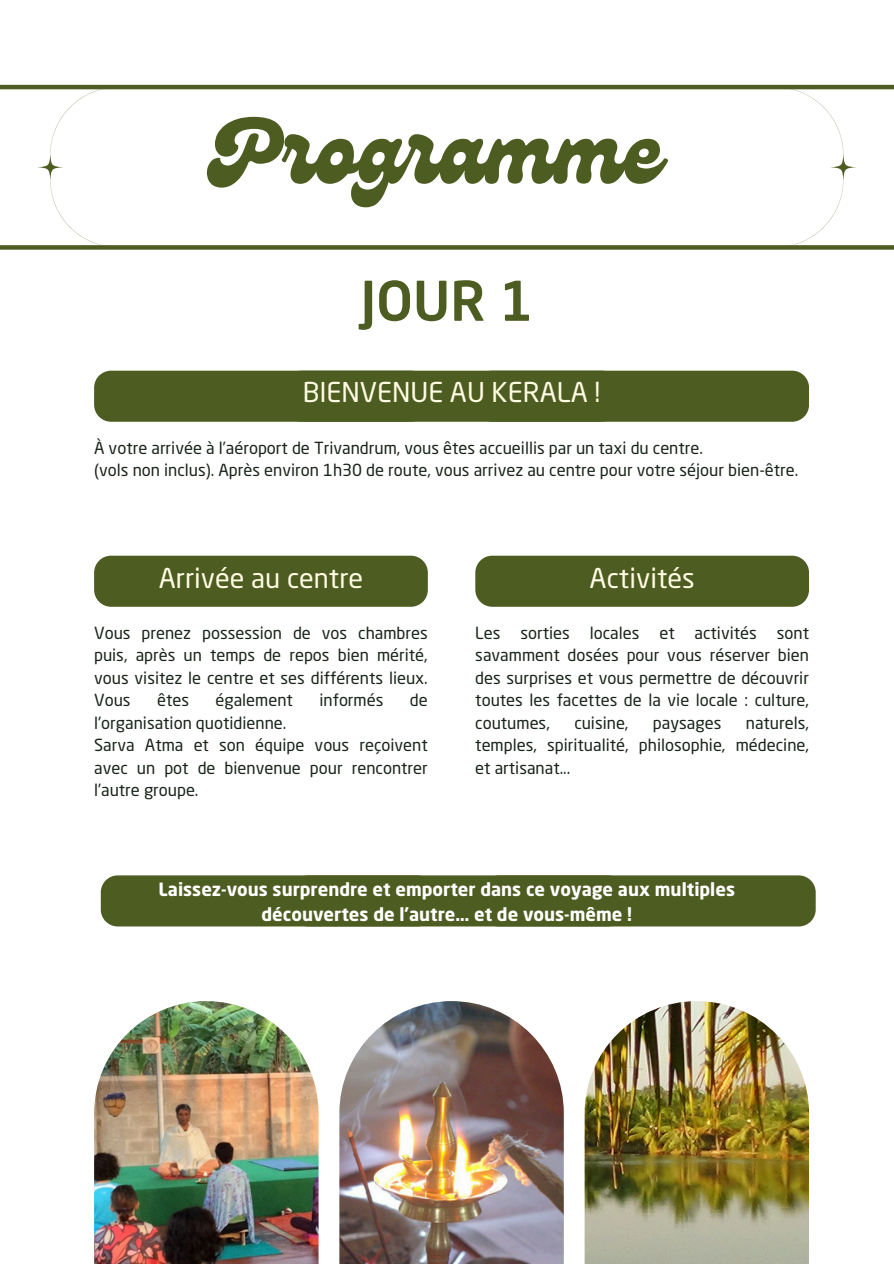
<style>
.page{position:relative;width:894px;height:1264px;background:#fff}
.page>*{position:absolute;margin:0;border:0;box-sizing:border-box;transform-origin:0 0}
.t1{font:90px "Genty";color:#4d5c21}
.t2{font:500 54px "Neo Sans Pro";color:#4d5c21}
.t3{font:27px "Neo Sans Pro";color:#fffce3}
.t4{font:700 18px/24.8px "Neo Sans Pro";color:#fff;text-align:center}
.t5{font:16.5px/22.5px "Neo Sans Pro";color:#182419;text-align:justify}
</style>
<div class="page">
<hr style="left:0;top:85px;width:893px;height:4px;background:#4d5c21">
<div style="left:0;top:245px;width:893px;height:5px;background:#4d5c21"></div>
<div style="left:94px;top:555px;width:333px;height:51px;background:#4d5c21;border-radius:17px"></div>
<div style="left:475px;top:555px;width:333px;height:51px;background:#4d5c21;border-radius:17px"></div>
<div style="left:94px;top:370px;width:333px;height:52px;background:#4d5c21;border-radius:17px"></div>
<div style="left:475px;top:370px;width:333px;height:52px;background:#4d5c21;border-radius:17px"></div>
<div style="left:284px;top:370px;width:333px;height:52px;background:#4d5c21;border-radius:17px"></div>
<svg style="left:50px;top:89px;width:68px;height:157px"></svg>
<svg style="left:37px;top:154px;width:26px;height:26px"></svg>
<svg style="left:774px;top:89px;width:69px;height:157px"></svg>
<svg style="left:830px;top:154px;width:25px;height:26px"></svg>
<img style="left:94px;top:1001px;width:224px;height:262px">
<img style="left:339px;top:1001px;width:224px;height:262px">
<img style="left:584px;top:1001px;width:224px;height:262px">
<div style="left:101px;top:875px;width:333px;height:51px;background:#4d5c21;border-radius:17px"></div>
<div style="left:482px;top:875px;width:333px;height:51px;background:#4d5c21;border-radius:17px"></div>
<div style="left:291px;top:875px;width:333px;height:51px;background:#4d5c21;border-radius:17px"></div>
<p class="t1" style="left:211px;top:100px;width:451px">Programme</p>
<p class="t2" style="left:360px;top:279px;width:174px">JOUR 1</p>
<p class="t3" style="left:303px;top:381px;width:299px">BIENVENUE AU KERALA !</p>
<h3 class="t5" style="left:94px;top:438px;width:610px">À votre arrivée à l’aéroport de Trivandrum, vous êtes accueillis par un taxi du centre.</h3>
<p class="t5" style="left:94px;top:461px;width:705px">(vols non inclus). Après environ 1h30 de route, vous arrivez au centre pour votre séjour bien-être.</p>
<p class="t3" style="left:159px;top:567px;width:206px">Arrivée au centre</p>
<h1 class="t3" style="left:589px;top:567px;width:106px">Activités</h1>
<h2 class="t5" style="left:94px;top:623px;width:335px">Vous prenez possession de vos chambres puis, après un temps de repos bien mérité, vous visitez le centre et ses différents lieux.<br>Vous</h2>
<p class="t5" style="left:475px;top:623px;width:335px">Les sorties locales et activités sont savamment dosées pour vous réserver bien des surprises et vous permettre de découvrir toutes les facettes de la vie locale : culture, coutumes,</p>
<h2 class="t5" style="left:157px;top:690px;width:33px">êtes</h2>
<h2 class="t5" style="left:215px;top:690px;width:79px">également</h2>
<h2 class="t5" style="left:319px;top:690px;width:65px">informés</h2>
<h2 class="t5" style="left:410px;top:690px;width:19px">de</h2>
<h2 class="t5" style="left:94px;top:713px;width:194px">l'organisation quotidienne.</h2>
<p class="t5" style="left:94px;top:735px;width:335px">Sarva Atma et son équipe vous reçoivent avec un pot de bienvenue pour rencontrer l’autre groupe.</p>
<p class="t5" style="left:574px;top:713px;width:56px">cuisine,</p>
<p class="t5" style="left:652px;top:713px;width:70px">paysages</p>
<p class="t5" style="left:475px;top:713px;width:335px;text-indent:270px">naturels, temples, spiritualité, philosophie, médecine, et artisanat...</p>
<p class="t4" style="left:158px;top:878px;width:578px">Laissez-vous surprendre et emporter dans ce voyage aux multiples découvertes de l’autre… et de vous-même !</p>
</div>
